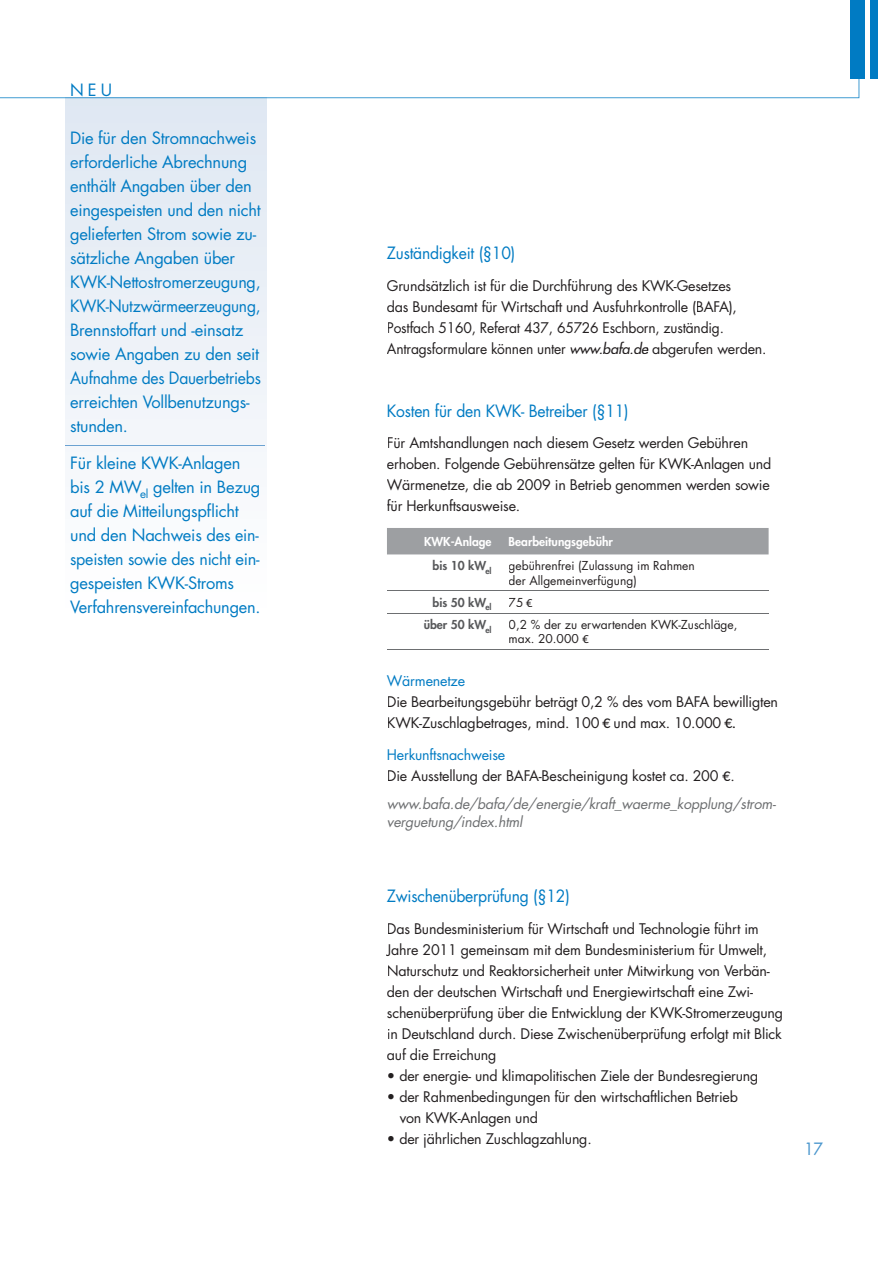
<style>
.page{position:relative;width:893px;height:1263px;background:#fff}
.page>*{position:absolute;margin:0;border:0;box-sizing:border-box;transform-origin:0 0}
.t1{font:16.5px/24px "Futura";letter-spacing:-.015em;color:#007bc3}
.t2{font:16.5px "Futura";letter-spacing:-.015em;color:#007bc3;scale:.95 1}
.t3{font:16.5px "Futura";color:#4694cc;scale:.95 1}
.t4{font:14.25px/21px "Futura";letter-spacing:-.015em;color:#231f20}
.t5{font:italic 14.25px/18px "Futura";letter-spacing:-.015em;color:#6d6f71}
.t6{font:14.25px "Futura";letter-spacing:-.015em;color:#007bc3}
.t7{font:12px/14.4px "Futura";color:#231f20}
.t8{font:800 12px "Futura";color:#fff}
.t9{font:800 12px "Futura";color:#58595b}
.s1{font-style:italic}
.s2{font-family:"The Sans B5 Plain"}
.s3{font-family:"Polo 11 K Buch"}
.s4{color:#007bc3}
</style>
<div class="page">
<div style="left:66px;top:98px;width:201px;height:519px;background:linear-gradient(to bottom,#dee7f2,#fff)"></div>
<hr style="left:66px;top:445px;width:199px;height:1px;background:#6ba2d1">
<svg style="left:0;top:79px;width:859px;height:19px"></svg>
<div style="left:387px;top:528px;width:382px;height:26px;background:#9d9fa2"></div>
<hr style="left:387px;top:590px;width:113px;height:1px;background:#6d6f71">
<hr style="left:500px;top:590px;width:269px;height:1px;background:#6d6f71">
<hr style="left:387px;top:613px;width:113px;height:1px;background:#6d6f71">
<hr style="left:500px;top:613px;width:269px;height:1px;background:#6d6f71">
<hr style="left:387px;top:649px;width:113px;height:1px;background:#6d6f71">
<hr style="left:500px;top:649px;width:269px;height:1px;background:#6d6f71">
<div style="left:870px;top:0;width:8px;height:79px;background:#007bc3"></div>
<div style="left:850px;top:0;width:15px;height:79px;background:#007bc3"></div>
<p class="t1" style="left:70px;top:79px;width:43px">NEU</p>
<p class="t1" style="left:70px;top:127px;width:192px">Die für den Stromnachweis erforderliche Abrechnung enthält Angaben über den eingespeisten und den nicht gelieferten Strom sowie zu&shy;sätzliche Angaben über<br>KWK-Nettostromerzeugung,<br>KWK-Nutzwärmeerzeugung,<br>Brennstoffart und -einsatz sowie Angaben zu den seit<br>Aufnahme des Dauerbetriebs erreichten Vollbenutzungs&shy;stunden.</p>
<p class="t1" style="left:70px;top:451px;width:192px">Für kleine KWK-Anlagen bis 2 MW<sub>el</sub> gelten in Bezug auf die Mitteilungspflicht und den Nachweis des ein&shy;speisten sowie des nicht ein&shy;gespeisten KWK-Stroms<br>Verfahrensvereinfachun gen.</p>
<p class="t2" style="left:387px;top:243px;width:137px">Zuständigkeit (§10)</p>
<p class="t4" style="left:387px;top:275px;width:381px">Grundsätzlich ist für die Durchführung des KWK-Gesetzes<br>das Bundesamt für Wirtschaft und Ausfuhrkontrolle (BAFA), Postfach 5160, Referat 437, 65726 Eschborn, zuständig.<br>Antragsformulare können unter <span class="s1">www.bafa.de</span> abgerufen werden.</p>
<p class="t2" style="left:387px;top:400px;width:256px">Kosten für den KWK- Betreiber (§11)</p>
<p class="t4" style="left:387px;top:433px;width:386px">Für Amtshandlungen nach diesem Gesetz werden Gebühren erhoben. Folgende Gebührensätze gelten für KWK-Anlagen und Wärmenetze, die ab 2009 in Betrieb genommen werden sowie für Herkunftsausweise.</p>
<p class="t8" style="left:424px;top:534px;width:69px">KWK-Anlage</p>
<p class="t8" style="left:509px;top:534px;width:106px">Bearbeitungsgebühr</p>
<p class="t9" style="left:433px;top:558px;width:61px">bis 10 kW<sub>el</sub></p>
<p class="t7" style="left:509px;top:559px;width:188px">gebührenfrei (Zulassung im Rahmen der Allgemeinverfügung)</p>
<p class="t9" style="left:433px;top:595px;width:61px">bis 50 kW<sub>el</sub></p>
<p class="t7" style="left:509px;top:595px;width:25px">75 <span class="s2">€</span></p>
<p class="t9" style="left:424px;top:617px;width:69px">über 50 kW<sub>el</sub></p>
<p class="t7" style="left:509px;top:617px;width:230px">0,2 % der zu erwartenden KWK-Zuschläge, max. 20.000 <span class="s2">€</span></p>
<p class="t6" style="left:387px;top:672px;width:80px">Wärmenetze</p>
<p class="t4" style="left:387px;top:691px;width:393px">Die Bearbeitungsgebühr beträgt 0,2 % des vom BAFA bewilligten<br>KWK-Zuschlagbetrages, mind. 100 <span class="s3">€</span> und max. 10.000 <span class="s3">€.</span></p>
<p class="t4" style="left:387px;top:744px;width:349px"><span class="s4">Herkunftsnachweise<br></span>Die Ausstellung der BAFA-Bescheinigung kostet ca. 200 <span class="s3">€</span>.</p>
<p class="t5" style="left:387px;top:795px;width:390px">www.bafa.de/bafa/de/energie/kraft_waerme_kopplung/strom&shy;verguetung/index.html</p>
<p class="t2" style="left:387px;top:885px;width:194px">Zwischenüberprüfung (§12)</p>
<p class="t4" style="left:387px;top:918px;width:398px">Das Bundesministerium für Wirtschaft und Technologie führt im Jahre 2011 gemeinsam mit dem Bundesministerium für Umwelt, Naturschutz und Reaktorsicherheit unter Mitwirkung von Verbän&shy;den der deutschen Wirtschaft und Energiewirtschaft eine Zwi&shy;schenüberprüfung über die Entwicklung der KWK-Stromerzeugung in Deutschland durch. Diese Zwischenüberprüfung erfolgt mit Blick auf die Erreichung</p>
<p class="t4" style="left:387px;top:1065px;width:373px">• der energie- und klimapolitischen Ziele der Bundesregierung</p>
<p class="t4" style="left:400px;top:1086px;width:340px;text-indent:-13px">• der Rahmenbedingungen für den wirtschaftlichen Betrieb von KWK-Anlagen und</p>
<p class="t4" style="left:387px;top:1128px;width:206px">• der jährlichen Zuschlagzahlung.</p>
<p class="t3" style="left:804px;top:1139px;width:22px">17</p>
</div>
